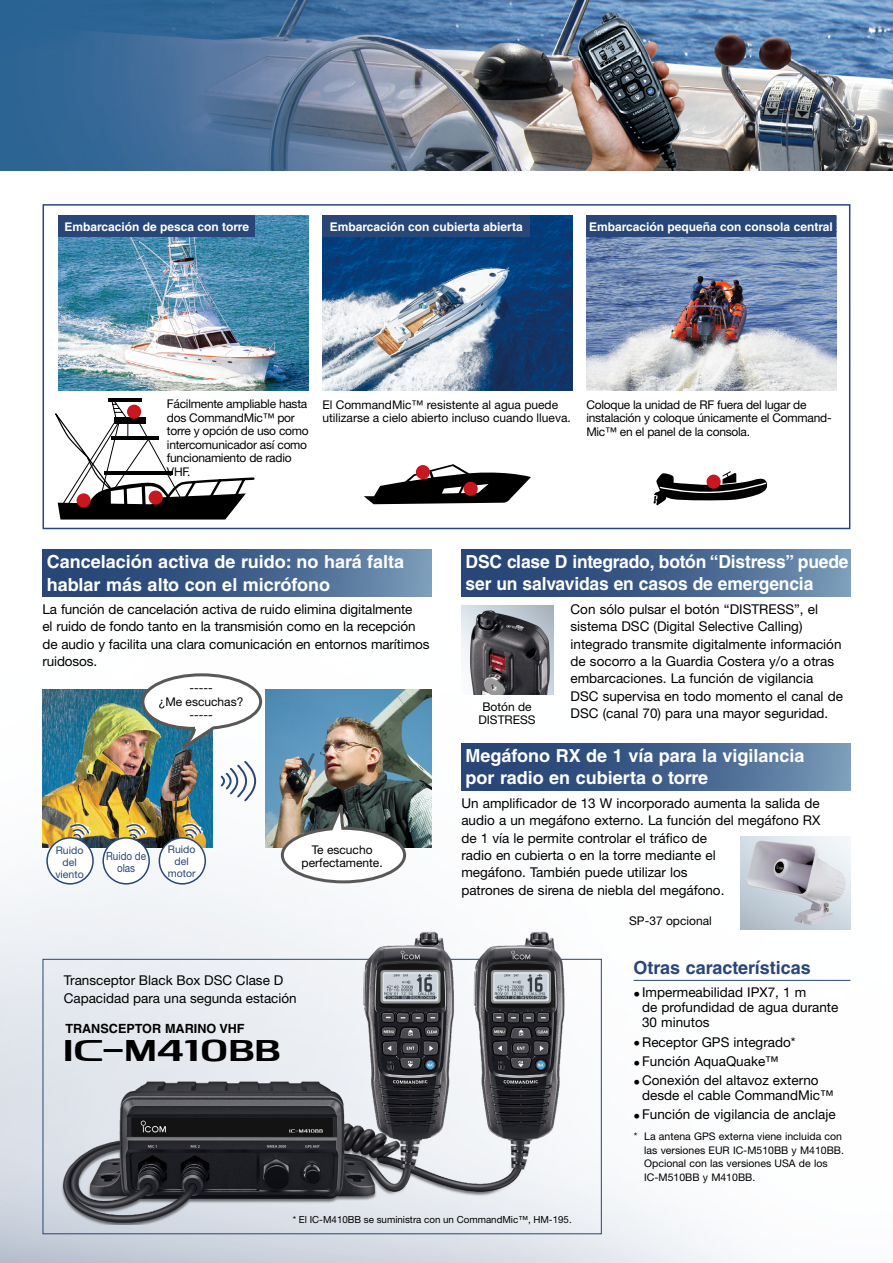
<style>
.page{position:relative;width:893px;height:1263px;background:#fff}
.page>*{position:absolute;margin:0;border:0;box-sizing:border-box;transform-origin:0 0}
.t1{font:26.25px "Icom CI PRODUCT";letter-spacing:-.01em;color:#000}
.t2{font:700 18px/22.5px "Helvetica LT Std";color:#fff}
.t3{font:700 18px "Helvetica LT Std";color:#284677}
.t4{font:13.5px/17.4px "Helvetica Neue LT Pro";color:#000}
.t5{font:700 12.6px "Helvetica LT Std";color:#000}
.t6{font:12px/13.5px "Helvetica Neue LT Pro";letter-spacing:-.02em;color:#000}
.t7{font:12px/13.5px "Helvetica Neue LT Pro";color:#000;text-align:center}
.t8{font:700 12px "Helvetica LT Std";color:#fff}
.t9{font:11.25px/12px "Helvetica Neue LT Pro";color:#284677;text-align:center;scale:.88 1}
.t10{font:10.5px/13.5px "Helvetica Neue LT Pro";color:#000}
.t11{font:10.5px/12px "Helvetica Neue LT Pro";color:#284677;text-align:center}
.t12{font:9.75px "Helvetica Neue LT Pro";color:#000}
</style>
<div class="page">
<img style="left:0;top:434px;width:851px;height:829px">
<img style="left:0;top:0;width:893px;height:170px">
<div style="left:43px;top:204px;width:807px;height:325px;background:#fff;border:2px solid #284677"></div>
<svg style="left:364px;top:464px;width:167px;height:40px"></svg>
<svg style="left:55px;top:398px;width:200px;height:121px"></svg>
<hr style="left:104px;top:471px;width:69px;height:4px;background:#000">
<hr style="left:112px;top:436px;width:47px;height:3px;background:#000">
<div style="left:114px;top:417px;width:31px;height:6px;background:#000"></div>
<hr style="left:109px;top:398px;width:33px;height:3px;background:#000">
<div style="left:77px;top:493px;width:14px;height:14px;background:#c8171e;border-radius:50%"></div>
<svg style="left:653px;top:471px;width:115px;height:34px"></svg>
<svg style="left:461px;top:549px;width:389px;height:47px;background:#43638d"></svg>
<svg style="left:43px;top:550px;width:389px;height:46px;background:#44638d"></svg>
<svg style="left:461px;top:743px;width:389px;height:47px;background:#43638d"></svg>
<img style="left:43px;top:689px;width:170px;height:158px">
<img style="left:266px;top:689px;width:166px;height:158px">
<svg style="left:220px;top:760px;width:37px;height:42px"></svg>
<svg style="left:68px;top:820px;width:24px;height:20px"></svg>
<div style="left:47px;top:838px;width:46px;height:46px;background:#fff;border-radius:50%"></div>
<div style="left:46px;top:837px;width:48px;height:47px;border:2px solid #284677;border-radius:50%"></div>
<svg style="left:125px;top:820px;width:24px;height:20px"></svg>
<div style="left:103px;top:838px;width:46px;height:46px;background:#fff;border-radius:50%"></div>
<div style="left:102px;top:837px;width:48px;height:47px;border:2px solid #284677;border-radius:50%"></div>
<svg style="left:181px;top:820px;width:24px;height:20px"></svg>
<div style="left:159px;top:838px;width:46px;height:46px;background:#fff;border-radius:50%"></div>
<div style="left:159px;top:837px;width:47px;height:47px;border:2px solid #284677;border-radius:50%"></div>
<div style="left:127px;top:405px;width:14px;height:14px;background:#c8171e;border-radius:50%"></div>
<div style="left:149px;top:490px;width:14px;height:15px;background:#c8171e;border-radius:50%"></div>
<div style="left:416px;top:465px;width:14px;height:14px;background:#c8171e;border-radius:50%"></div>
<div style="left:464px;top:482px;width:14px;height:14px;background:#c8171e;border-radius:50%"></div>
<div style="left:706px;top:475px;width:15px;height:14px;background:#c8171e;border-radius:50%"></div>
<img style="left:55px;top:928px;width:515px;height:297px">
<img style="left:322px;top:216px;width:250px;height:174px">
<img style="left:586px;top:237px;width:250px;height:153px">
<img style="left:58px;top:216px;width:250px;height:174px">
<img style="left:461px;top:605px;width:92px;height:89px">
<img style="left:740px;top:837px;width:110px;height:92px">
<hr style="left:634px;top:980px;width:216px;height:1px;background:#284677">
<svg style="left:140px;top:672px;width:124px;height:81px"></svg>
<svg style="left:279px;top:805px;width:129px;height:80px"></svg>
<div style="left:58px;top:216px;width:197px;height:21px;background:#284677"></div>
<div style="left:322px;top:216px;width:208px;height:21px;background:#284677"></div>
<div style="left:586px;top:216px;width:250px;height:21px;background:#284677"></div>
<p class="t8" style="left:64px;top:220px;width:186px">Embarcación de pesca con torre</p>
<p class="t8" style="left:330px;top:220px;width:194px">Embarcación con cubierta abierta</p>
<p class="t8" style="left:589px;top:220px;width:245px">Embarcación pequeña con consola central</p>
<p class="t6" style="left:167px;top:397px;width:143px">Fácilmente ampliable hasta dos CommandMic™ por torre y opción de uso como intercomunicador así como funcionamiento de radio<br>VHF.</p>
<p class="t6" style="left:586px;top:397px;width:247px">Coloque la unidad de RF fuera del lugar de instalación y coloque únicamente el Command-<br>Mic™ en el panel de la consola.</p>
<p class="t7" style="left:322px;top:397px;width:250px;text-align:left">El CommandMic™ resistente al agua puede utilizarse a cielo abierto incluso cuando llueva.</p>
<h2 class="t2" style="left:47px;top:550px;width:359px">Cancelación activa de ruido: no hará falta hablar más alto con el micrófono</h2>
<p class="t4" style="left:43px;top:600px;width:388px">La función de cancelación activa de ruido elimina digitalmente<br>el ruido de fondo tanto en la transmisión como en la recepción de audio y facilita una clara comunicación en entornos marítimos ruidosos.</p>
<p class="t7" style="left:159px;top:681px;width:86px">-----<br>¿Me escuchas? -----</p>
<p class="t11" style="left:55px;top:844px;width:30px">Ruido del viento</p>
<p class="t9" style="left:106px;top:850px;width:47px">Ruido de olas</p>
<p class="t11" style="left:168px;top:843px;width:29px">Ruido del motor</p>
<p class="t7" style="left:302px;top:842px;width:83px">Te escucho perfectamente.</p>
<p class="t4" style="left:64px;top:970px;width:235px;line-height:18px">Transceptor Black Box DSC Clase D<br>Capacidad para una segunda estación</p>
<p class="t5" style="left:66px;top:1020px;width:181px">TRANSCEPTOR MARINO VHF</p>
<h1 class="t1" style="left:66px;top:1033px;width:219px">|M410BB</h1>
<h2 class="t2" style="left:466px;top:550px;width:385px">DSC clase D integrado, botón “Distress” puede ser un salvavidas en casos de emergencia</h2>
<p class="t4" style="left:570px;top:600px;width:274px">Con sólo pulsar el botón “DISTRESS”, el sistema DSC (Digital Selective Calling) integrado transmite digitalmente información de socorro a la Guardia Costera y/o a otras embarcaciones. La función de vigilancia DSC supervisa en todo momento el canal de DSC (canal 70) para una mayor seguridad.</p>
<p class="t7" style="left:478px;top:699px;width:59px">Botón de<br>DISTRESS</p>
<h2 class="t2" style="left:466px;top:744px;width:340px">Megáfono RX de 1 vía para la vigilancia por radio en cubierta o torre</h2>
<p class="t4" style="left:461px;top:794px;width:360px">Un amplificador de 13 W incorporado aumenta la salida de audio a un megáfono externo. La función del megáfono RX de 1 vía le permite controlar el tráfico de<br>radio en cubierta o en la torre mediante el<br>megáfono. También puede utilizar los<br>patrones de sirena de niebla del megáfono.</p>
<p class="t7" style="left:629px;top:913px;width:84px">SP-37 opcional</p>
<h2 class="t3" style="left:634px;top:956px;width:179px">Otras características</h2>
<p class="t4" style="left:642px;top:985px;width:198px;line-height:15px;text-indent:-9px">• Impermeabilidad IPX7, 1 m<br>de profundidad de agua durante<br>30 minutos</p>
<p class="t4" style="left:634px;top:1033px;width:164px">•Receptor GPS integrado*</p>
<p class="t4" style="left:634px;top:1052px;width:147px">•Función AquaQuake™</p>
<p class="t4" style="left:642px;top:1072px;width:193px;line-height:15px;text-indent:-9px">•Conexión del altavoz externo desde el cable CommandMic™</p>
<p class="t4" style="left:634px;top:1105px;width:204px">•Función de vigilancia de anclaje</p>
<p class="t10" style="left:644px;top:1129px;width:201px;text-indent:-10px">* La antena GPS externa viene incluida con las versiones EUR IC-M510BB y M410BB.<br>Opcional con las versiones USA de los IC-M510BB y M410BB.</p>
<p class="t12" style="left:293px;top:1213px;width:280px">* El IC-M410BB se suministra con un CommandMic™, HM-195.</p>
</div>
